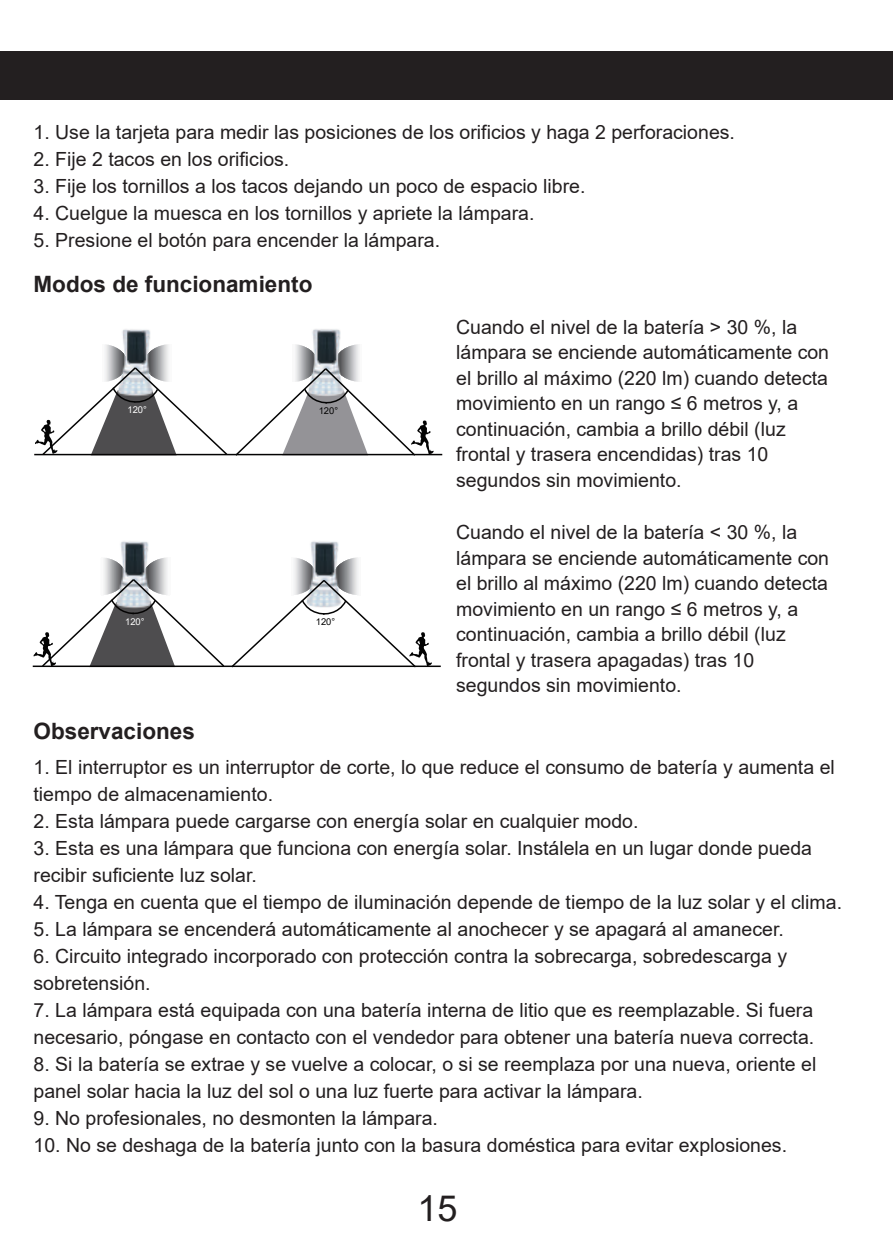
<style>
.page{position:relative;width:893px;height:1259px;background:#fff}
.page>*{position:absolute;margin:0;border:0;box-sizing:border-box;transform-origin:0 0}
.t1{font:36px "Arial";color:#231f20}
.t2{font:700 22.5px "Arial";color:#231f20}
.t3{font:19.5px/25.5px "Arial";color:#231f20}
.t4{font:9.3px "Arial";color:#fff}
.t5{font:9.3px "Arial";color:#030303}
</style>
<div class="page">
<div style="left:0;top:52px;width:893px;height:48px;background:#231f20"></div>
<hr style="left:34px;top:454px;width:408px;height:1px;background:#040303">
<img style="left:122px;top:329px;width:29px;height:15px">
<img style="left:312px;top:329px;width:29px;height:15px">
<hr style="left:33px;top:665px;width:408px;height:2px;background:#040303">
<img style="left:120px;top:541px;width:29px;height:16px">
<img style="left:310px;top:541px;width:29px;height:16px">
<svg style="left:34px;top:557px;width:398px;height:111px"></svg>
<svg style="left:35px;top:344px;width:399px;height:112px"></svg>
<p class="t3" style="left:34px;top:120px;width:703px">1. Use la tarjeta para medir las posiciones de los orificios y haga 2 perforaciones.</p>
<p class="t3" style="left:34px;top:147px;width:257px">2. Fije 2 tacos en los orificios.</p>
<p class="t3" style="left:34px;top:174px;width:553px">3. Fije los tornillos a los tacos dejando un poco de espacio libre.</p>
<p class="t3" style="left:34px;top:201px;width:502px">4. Cuelgue la muesca en los tornillos y apriete la lámpara.</p>
<p class="t3" style="left:34px;top:228px;width:408px">5. Presione el botón para encender la lámpara.</p>
<p class="t2" style="left:34px;top:269px;width:280px">Modos de funcionamiento</p>
<p class="t3" style="left:456px;top:314px;width:374px">Cuando el nivel de la batería &gt; 30 %, la lámpara se enciende automáticamente con el brillo al máximo (220 lm) cuando detecta movimiento en un rango ≤ 6 metros y, a continuación, cambia a brillo débil (luz frontal y trasera encendidas) tras 10 segundos sin movimiento.</p>
<p class="t3" style="left:456px;top:519px;width:374px">Cuando el nivel de la batería &lt; 30 %, la lámpara se enciende automáticamente con el brillo al máximo (220 lm) cuando detecta movimiento en un rango ≤ 6 metros y, a continuación, cambia a brillo débil (luz frontal y trasera apagadas) tras 10 segundos sin movimiento.</p>
<p class="t2" style="left:34px;top:715px;width:163px">Observaciones</p>
<p class="t3" style="left:34px;top:753px;width:803px;line-height:27px">1. El interruptor es un interruptor de corte, lo que reduce el consumo de batería y aumenta el tiempo de almacenamiento.</p>
<p class="t3" style="left:34px;top:808px;width:606px">2. Esta lámpara puede cargarse con energía solar en cualquier modo.</p>
<p class="t3" style="left:34px;top:834px;width:780px;line-height:27px">3. Esta es una lámpara que funciona con energía solar. Instálela en un lugar donde pueda recibir suficiente luz solar.</p>
<p class="t3" style="left:34px;top:889px;width:810px">4. Tenga en cuenta que el tiempo de iluminación depende de tiempo de la luz solar y el clima.</p>
<p class="t3" style="left:34px;top:916px;width:752px">5. La lámpara se encenderá automáticamente al anochecer y se apagará al amanecer.</p>
<p class="t3" style="left:34px;top:943px;width:755px;line-height:27px">6. Circuito integrado incorporado con protección contra la sobrecarga, sobredescarga y sobretensión.</p>
<p class="t3" style="left:34px;top:997px;width:782px;line-height:27px">7. La lámpara está equipada con una batería interna de litio que es reemplazable. Si fuera necesario, póngase en contacto con el vendedor para obtener una batería nueva correcta.</p>
<p class="t3" style="left:34px;top:1051px;width:784px;line-height:27px">8. Si la batería se extrae y se vuelve a colocar, o si se reemplaza por una nueva, oriente el panel solar hacia la luz del sol o una luz fuerte para activar la lámpara.</p>
<p class="t3" style="left:34px;top:1105px;width:406px">9. No profesionales, no desmonten la lámpara.</p>
<p class="t3" style="left:34px;top:1132px;width:755px">10. No se deshaga de la batería junto con la basura doméstica para evitar explosiones.</p>
<h1 class="t1" style="left:418px;top:1184px;width:42px">15</h1>
<p class="t4" style="left:127px;top:403px;width:21px">120°</p>
<p class="t5" style="left:319px;top:404px;width:21px">120°</p>
<p class="t4" style="left:125px;top:615px;width:21px">120°</p>
<p class="t5" style="left:316px;top:615px;width:21px">120°</p>
</div>
